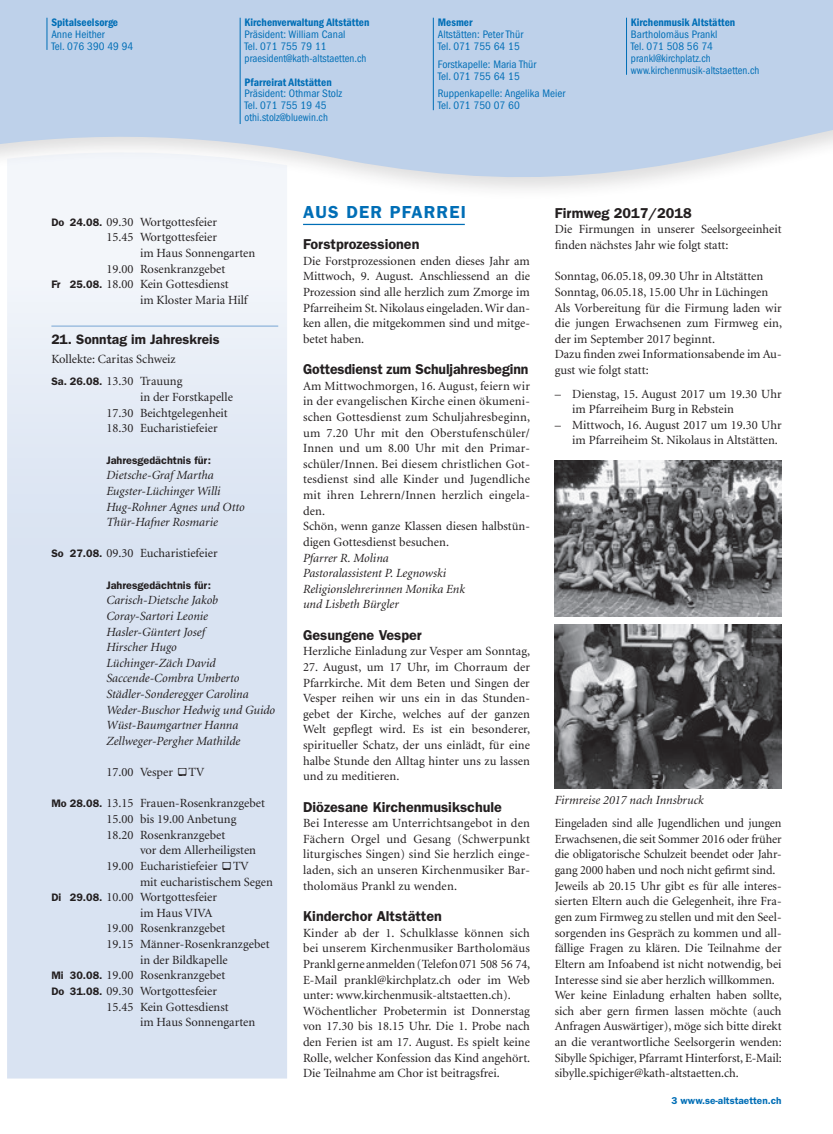
<style>
.page{position:relative;width:833px;height:1134px;background:#fff}
.page>*{position:absolute;margin:0;border:0;box-sizing:border-box;transform-origin:0 0}
.t1{font:600 17.5px "Franklin Gothic LT";letter-spacing:.07em;color:#006eb6}
.t2{font:600 14.38px "Franklin Gothic LT";color:#231f20}
.t3{font:600 13.75px "Franklin Gothic LT";color:#231f20}
.t4{font:12.5px/15.6px "Minion LT";color:#231f20}
.t5{font:italic 12.5px/15.6px "Minion LT";color:#231f20}
.t6{font:condensed 11.25px/11.9px "Franklin Gothic LT";letter-spacing:.005em;color:#006eb6}
.t7{font:600 condensed 11.25px "Franklin Gothic LT";letter-spacing:.005em;color:#006eb6}
.t8{font:600 10.88px "Franklin Gothic LT";color:#231f20}
.t9{font:600 10px "Franklin Gothic LT";color:#006eb6}
.s1{font-family:"Franklin Gothic LT";font-weight:600;font-size:10.88px}
</style>
<div class="page">
<svg style="left:0;top:0;width:833px;height:190px;fill:#bed1ea"></svg>
<hr style="left:240px;top:18px;width:1px;height:106px;background:#006eb6">
<hr style="left:433px;top:18px;width:1px;height:92px;background:#006eb6">
<hr style="left:47px;top:18px;width:1px;height:32px;background:#006eb6">
<hr style="left:626px;top:18px;width:1px;height:57px;background:#006eb6">
<hr style="left:303px;top:224px;width:162px;height:1px;background:#006eb6">
<svg style="left:0;top:151px;width:287px;height:928px;fill:#d9e3f2"></svg>
<hr style="left:51px;top:326px;width:227px;height:1px;background:#76a5d4">
<img style="left:555px;top:624px;width:226px;height:164px">
<img style="left:555px;top:460px;width:226px;height:156px">
<svg style="left:178px;top:768px;width:8px;height:8px"></svg>
<svg style="left:223px;top:862px;width:8px;height:8px"></svg>
<p class="t7" style="left:51px;top:16px;width:68px">Spitalseelsorge</p>
<p class="t6" style="left:51px;top:28px;width:83px">Anne Heither<br>Tel. 076 390 49 94</p>
<p class="t7" style="left:244px;top:16px;width:126px">Kirchenverwaltung Altstätten</p>
<p class="t6" style="left:244px;top:28px;width:123px">Präsident: William Canal<br>Tel. 071 755 79 11 praesident@kath-altstaetten.ch</p>
<p class="t7" style="left:244px;top:75px;width:89px">Pfarreirat Altstätten</p>
<p class="t6" style="left:244px;top:88px;width:99px">Präsident: Othmar Stolz<br>Tel. 071 755 19 45 othi.stolz@bluewin.ch</p>
<p class="t7" style="left:438px;top:16px;width:36px">Mesmer</p>
<p class="t6" style="left:438px;top:28px;width:87px">Altstätten: Peter Thür<br>Tel. 071 755 64 15</p>
<p class="t6" style="left:438px;top:58px;width:100px">Forstkapelle: Maria Thür<br>Tel. 071 755 64 15</p>
<p class="t6" style="left:438px;top:88px;width:129px">Ruppenkapelle: Angelika Meier<br>Tel. 071 750 07 60</p>
<p class="t7" style="left:631px;top:16px;width:106px">Kirchenmusik Altstätten</p>
<p class="t6" style="left:631px;top:28px;width:130px">Bartholomäus Prankl<br>Tel. 071 508 56 74 prankl@kirchplatz.ch www.kirchenmusik-altstaetten.ch</p>
<p class="t4" style="left:51px;top:214px;width:167px"><span class="s1">Do 24.08.</span> 09.30 Wortgottesfeier</p>
<p class="t4" style="left:106px;top:230px;width:112px">15.45 Wortgottesfeier</p>
<p class="t4" style="left:140px;top:245px;width:117px">im Haus Sonnengarten</p>
<p class="t4" style="left:106px;top:261px;width:120px">19.00 Rosenkranzgebet</p>
<p class="t4" style="left:51px;top:277px;width:179px"><span class="s1">Fr 25.08.</span> 18.00 Kein Gottesdienst</p>
<p class="t4" style="left:140px;top:292px;width:109px">im Kloster Maria Hilf</p>
<p class="t3" style="left:51px;top:331px;width:170px">21. Sonntag im Jahreskreis</p>
<p class="t4" style="left:51px;top:348px;width:133px;line-height:22.8px">Kollekte: Caritas Schweiz<br><span class="s1">Sa. 26.08.</span> 13.30 Trauung</p>
<p class="t4" style="left:106px;top:390px;width:128px;text-indent:34px">in der Forstkapelle<br>17.30 Beichtgelegenheit<br>18.30 Eucharistiefeier</p>
<p class="t8" style="left:106px;top:453px;width:106px">Jahresgedächtnis für:</p>
<p class="t5" style="left:106px;top:468px;width:140px">Dietsche-Graf Martha<br>Eugster-Lüchinger Willi<br>Hug-Rohner Agnes und Otto<br>Thür-Hafner Rosmarie</p>
<p class="t4" style="left:51px;top:546px;width:168px"><span class="s1">So 27.08.</span> 09.30 Eucharistiefeier</p>
<p class="t8" style="left:106px;top:578px;width:106px">Jahresgedächtnis für:</p>
<p class="t5" style="left:106px;top:593px;width:170px">Carisch-Dietsche Jakob<br>Coray-Sartori Leonie<br>Hasler-Güntert Josef<br>Hirscher Hugo<br>Lüchinger-Zäch David<br>Saccende-Combra Umberto<br>Städler-Sonderegger Carolina<br>Weder-Buschor Hedwig und Guido<br>Wüst-Baumgartner Hanna<br>Zellweger-Pergher Mathilde</p>
<p class="t4" style="left:106px;top:765px;width:100px">17.00 Vesper TV</p>
<p class="t4" style="left:106px;top:796px;width:160px;text-indent:-55px"><span class="s1">Mo 28.08.</span> 13.15 Frauen-Rosenkranzgebet<br>15.00 bis 19.00 Anbetung<br>18.20 Rosenkranzgebet</p>
<p class="t4" style="left:140px;top:843px;width:118px">vor dem Allerheiligsten</p>
<p class="t4" style="left:106px;top:858px;width:144px">19.00 Eucharistiefeier TV</p>
<p class="t4" style="left:140px;top:874px;width:134px">mit eucharistischem Segen</p>
<p class="t4" style="left:51px;top:890px;width:167px"><span class="s1">Di 29.08.</span> 10.00 Wortgottesfeier</p>
<p class="t4" style="left:140px;top:905px;width:74px">im Haus VIVA</p>
<p class="t4" style="left:106px;top:921px;width:120px">19.00 Rosenkranzgebet</p>
<p class="t4" style="left:106px;top:937px;width:165px">19.15 Männer-Rosenkranzgebet</p>
<p class="t4" style="left:140px;top:952px;width:89px">in der Bildkapelle</p>
<p class="t4" style="left:51px;top:968px;width:175px"><span class="s1">Mi 30.08.</span> 19.00 Rosenkranzgebet</p>
<p class="t4" style="left:51px;top:983px;width:167px"><span class="s1">Do 31.08.</span> 09.30 Wortgottesfeier</p>
<p class="t4" style="left:106px;top:999px;width:124px">15.45 Kein Gottesdienst</p>
<p class="t4" style="left:140px;top:1015px;width:117px">im Haus Sonnengarten</p>
<h1 class="t1" style="left:303px;top:201px;width:164px">AUS DER PFARREI</h1>
<p class="t2" style="left:303px;top:236px;width:118px">Forstprozessionen</p>
<p class="t4" style="left:303px;top:253px;width:228px;text-align:justify">Die Forstprozessionen enden dieses Jahr am Mittwoch, 9. August. Anschliessend an die Prozession sind alle herzlich zum Zmorge im Pfarreiheim St. Nikolaus eingeladen. Wir dan&shy;ken allen, die mitgekommen sind und mitge&shy;betet haben.</p>
<p class="t2" style="left:303px;top:361px;width:227px">Gottesdienst zum Schuljahresbeginn</p>
<p class="t4" style="left:303px;top:378px;width:229px">Am Mittwochmorgen, 16. August, feiern wir in der evangelischen Kirche einen ökumeni&shy;schen Gottesdienst zum Schuljahresbeginn, um 7.20 Uhr mit den Oberstufenschüler/ Innen und um 8.00 Uhr mit den Primar&shy;schüler/Innen. Bei diesem christlichen Got&shy;tesdienst sind alle Kinder und Jugendliche mit ihren Lehrern/Innen herzlich eingela&shy;den.<br>Schön, wenn ganze Klassen diesen halbstün&shy;digen Gottesdienst besuchen.</p>
<p class="t5" style="left:303px;top:550px;width:163px">Pfarrer R. Molina<br>Pastoralassistent P. Legnowski<br>Religionslehrerinnen Monika Enk und Lisbeth Bürgler</p>
<p class="t2" style="left:303px;top:626px;width:120px">Gesungene Vesper</p>
<p class="t4" style="left:303px;top:644px;width:229px">Herzliche Einladung zur Vesper am Sonntag,</p>
<p class="t4" style="left:303px;top:660px;width:229px">27. August, um 17 Uhr, im Chorraum der Pfarrkirche. Mit dem Beten und Singen der Vesper reihen wir uns ein in das Stunden&shy;gebet der Kirche, welches auf der ganzen Welt gepflegt wird. Es ist ein besonderer, spiritueller Schatz, der uns einlädt, für eine halbe Stunde den Alltag hinter uns zu lassen und zu meditieren.</p>
<p class="t2" style="left:303px;top:798px;width:200px">Diözesane Kirchenmusikschule</p>
<p class="t4" style="left:303px;top:816px;width:228px;text-align:justify">Bei Interesse am Unterrichtsangebot in den Fächern Orgel und Gesang (Schwerpunkt liturgisches Singen) sind Sie herzlich einge&shy;laden, sich an unseren Kirchenmusiker Bar&shy;tholomäus Prankl zu wenden.</p>
<p class="t2" style="left:303px;top:907px;width:140px">Kinderchor Altstätten</p>
<p class="t4" style="left:303px;top:925px;width:229px">Kinder ab der 1. Schulklasse können sich bei unserem Kirchenmusiker Bartholomäus Prankl gerne anmelden (Telefon 071 508 56 74, E-Mail prankl@kirchplatz.ch oder im Web unter: www.kirchenmusik-altstaetten.ch).<br>Wöchentlicher Probetermin ist Donnerstag von 17.30 bis 18.15 Uhr. Die 1. Probe nach den Ferien ist am 17. August. Es spielt keine Rolle, welcher Konfession das Kind angehört.<br>Die Teilnahme am Chor ist beitragsfrei.</p>
<p class="t2" style="left:555px;top:204px;width:138px">Firmweg 2017/2018</p>
<p class="t4" style="left:555px;top:222px;width:228px">Die Firmungen in unserer Seelsorgeeinheit finden nächstes Jahr wie folgt statt:</p>
<p class="t4" style="left:555px;top:269px;width:229px">Sonntag, 06.05.18, 09.30 Uhr in Altstätten Sonntag, 06.05.18, 15.00 Uhr in Lüchingen Als Vorbereitung für die Firmung laden wir die jungen Erwachsenen zum Firmweg ein, der im September 2017 beginnt.<br>Dazu finden zwei Informationsabende im Au&shy;gust wie folgt statt:</p>
<p class="t4" style="left:572px;top:386px;width:211px;text-indent:-18px">– Dienstag, 15. August 2017 um 19.30 Uhr im Pfarreiheim Burg in Rebstein</p>
<p class="t4" style="left:555px;top:417px;width:228px;text-align:right">– Mittwoch, 16. August 2017 um 19.30 Uhr im Pfarreiheim St. Nikolaus in Altstätten.</p>
<p class="t5" style="left:555px;top:792px;width:151px">Firmreise 2017 nach Innsbruck</p>
<p class="t4" style="left:555px;top:816px;width:229px">Eingeladen sind alle Jugendlichen und jungen Erwachsenen, die seit Sommer 2016 oder früher die obligatorische Schulzeit beendet oder Jahr&shy;gang 2000 haben und noch nicht gefirmt sind.<br>Jeweils ab 20.15 Uhr gibt es für alle interes&shy;sierten Eltern auch die Gelegenheit, ihre Fra&shy;gen zum Firmweg zu stellen und mit den Seel&shy;sorgenden ins Gespräch zu kommen und all&shy;fällige Fragen zu klären. Die Teilnahme der Eltern am Infoabend ist nicht notwendig, bei Interesse sind sie aber herzlich willkommen.<br>Wer keine Einladung erhalten haben sollte, sich aber gern firmen lassen möchte (auch Anfragen Auswärtiger), möge sich bitte direkt an die verantwortliche Seelsorgerin wenden:<br>Sibylle Spichiger, Pfarramt Hinterforst, E-Mail: sibylle.spichiger@kath-altstaetten.ch.</p>
<p class="t9" style="left:671px;top:1094px;width:111px">3 www.se-altstaetten.ch</p>
</div>
